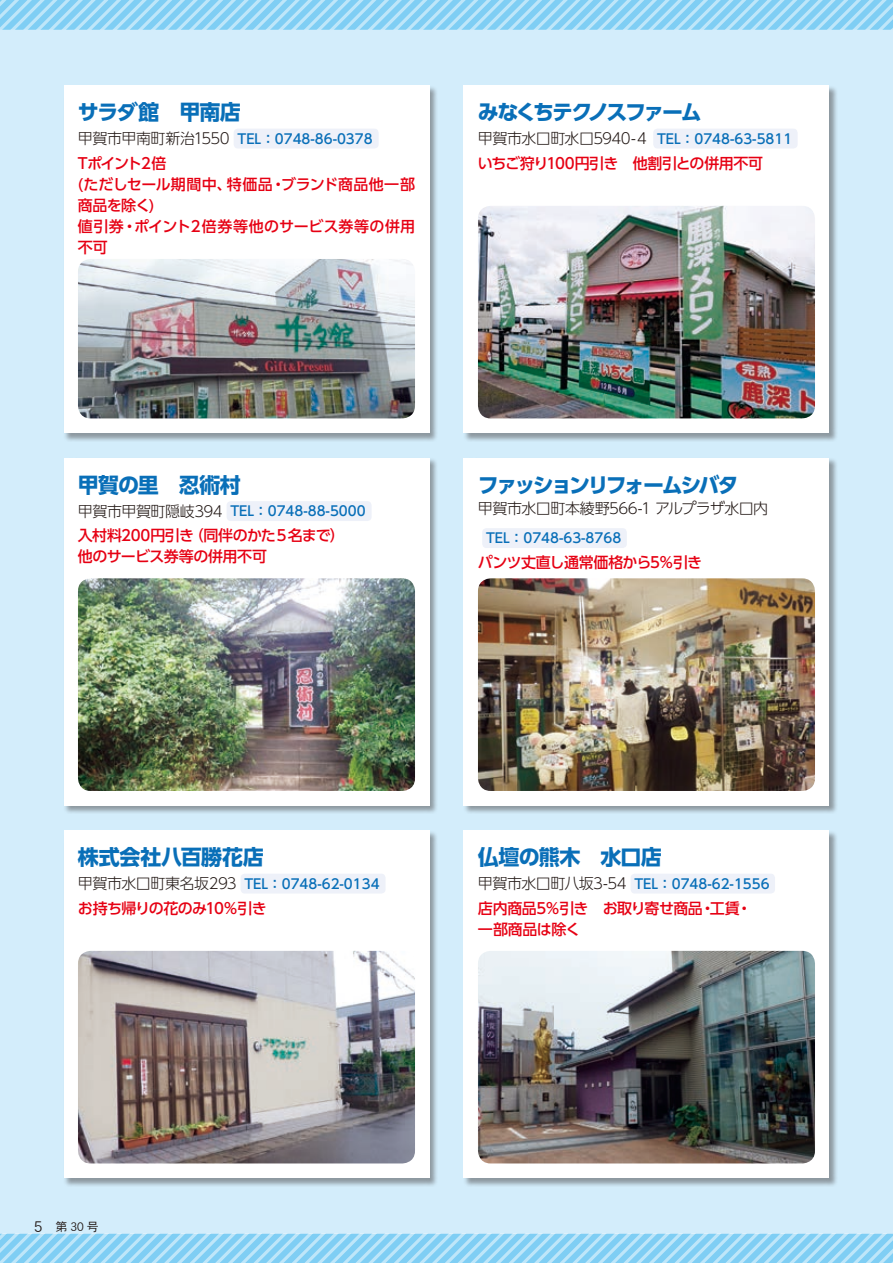
<style>
.page{position:relative;width:893px;height:1263px;background:#d3edfb}
.page>*{position:absolute;margin:0;border:0;box-sizing:border-box;transform-origin:0 0}
.t1{font:700 21px "UD Shin Go Pro";letter-spacing:-.07em;color:#096fb8}
.t2{font:700 21px "UD Shin Go Pro";letter-spacing:-.125em;color:#096fb8}
.t3{font:700 21px "UD Shin Go Pro";letter-spacing:-.115em;color:#096fb8}
.t4{font:700 21px "UD Shin Go Pro";letter-spacing:-.015em;color:#096fb8}
.t5{font:700 21px "UD Shin Go Pro";letter-spacing:-.035em;color:#096fb8}
.t6{font:500 15px/21px "UD Shin Go Pro";letter-spacing:-.03em;color:#e60013}
.t7{font:300 15px "UD Shin Go Pro";letter-spacing:-.035em;color:#231916}
.t8{font:500 15px "UD Shin Go Pro";letter-spacing:.015em;color:#e60013}
.t9{font:500 15px "UD Shin Go Pro";letter-spacing:-.065em;color:#e60013}
.t10{font:500 15px "UD Shin Go Pro";letter-spacing:.01em;color:#e60013}
.t11{font:15px "DFHS Gothic G W3 90 pv RKSJ H";color:#231916}
.t12{font:500 13.5px "UD Shin Go Pro";color:#096fb8}
.t13{font:12px "DFHS Gothic G W3 90 pv RKSJ H";color:#231916}
</style>
<div class="page">
<svg style="left:0;top:0;width:893px;height:30px;background:#95d6f5"></svg>
<svg style="left:0;top:1234px;width:893px;height:29px;background:#95d6f5"></svg>
<div style="left:63px;top:457px;width:375px;height:357px;background:#231916;opacity:.4"></div>
<div style="left:64px;top:458px;width:365px;height:347px;background:#fff"></div>
<div style="left:63px;top:85px;width:375px;height:357px;background:#231916;opacity:.4"></div>
<div style="left:64px;top:85px;width:365px;height:348px;background:#fff"></div>
<div style="left:63px;top:830px;width:375px;height:357px;background:#231916;opacity:.4"></div>
<div style="left:64px;top:830px;width:365px;height:348px;background:#fff"></div>
<div style="left:463px;top:457px;width:375px;height:357px;background:#231916;opacity:.4"></div>
<div style="left:464px;top:458px;width:365px;height:347px;background:#fff"></div>
<div style="left:463px;top:85px;width:375px;height:357px;background:#231916;opacity:.4"></div>
<div style="left:464px;top:85px;width:365px;height:348px;background:#fff"></div>
<div style="left:463px;top:830px;width:375px;height:357px;background:#231916;opacity:.4"></div>
<div style="left:464px;top:830px;width:365px;height:348px;background:#fff"></div>
<div style="left:227px;top:501px;width:145px;height:20px;background:#eef1f9;border-radius:4px"></div>
<div style="left:234px;top:129px;width:145px;height:20px;background:#eef1f9;border-radius:4px"></div>
<div style="left:241px;top:874px;width:145px;height:19px;background:#eef1f9;border-radius:4px"></div>
<div style="left:482px;top:528px;width:145px;height:20px;background:#eef1f9;border-radius:4px"></div>
<div style="left:653px;top:129px;width:145px;height:20px;background:#eef1f9;border-radius:4px"></div>
<div style="left:631px;top:874px;width:144px;height:19px;background:#eef1f9;border-radius:4px"></div>
<img style="left:78px;top:578px;width:337px;height:213px">
<img style="left:78px;top:259px;width:337px;height:159px">
<img style="left:78px;top:951px;width:337px;height:212px">
<img style="left:478px;top:578px;width:337px;height:213px">
<img style="left:478px;top:206px;width:337px;height:212px">
<img style="left:478px;top:951px;width:337px;height:212px">
<h1 class="t1" style="left:78px;top:95px;width:164px">サラダ館　甲南店</h1>
<p class="t12" style="left:237px;top:128px;width:137px">TEL：0748-86-0378</p>
<p class="t7" style="left:78px;top:126px;width:153px">甲賀市甲南町新治1550</p>
<p class="t6" style="left:138px;top:152px;width:30px">２倍</p>
<p class="t6" style="left:78px;top:152px;width:65px">Tポイント</p>
<p class="t10" style="left:281px;top:172px;width:135px">ブランド商品他一部</p>
<p class="t6" style="left:78px;top:173px;width:155px">(ただしセール期間中、</p>
<p class="t6" style="left:78px;top:194px;width:78px">商品を除く(</p>
<p class="t8" style="left:188px;top:214px;width:229px">２倍券等他のサービス券等の併用</p>
<p class="t6" style="left:227px;top:173px;width:60px">特価品・</p>
<p class="t6" style="left:134px;top:215px;width:58px">ポイント</p>
<p class="t6" style="left:78px;top:215px;width:61px">値引券・不可</p>
<h1 class="t3" style="left:478px;top:95px;width:225px">みなくちテクノスファーム</h1>
<p class="t12" style="left:657px;top:128px;width:137px">TEL：0748-63-5811</p>
<p class="t7" style="left:478px;top:126px;width:173px">甲賀市水口町水口5940-４</p>
<p class="t6" style="left:478px;top:152px;width:287px">いちご狩り100円引き　他割引との併用不可</p>
<h1 class="t1" style="left:78px;top:467px;width:164px">甲賀の里　忍術村</h1>
<p class="t12" style="left:230px;top:500px;width:137px">TEL：0748-88-5000</p>
<p class="t7" style="left:78px;top:499px;width:146px">甲賀市甲賀町隠岐394</p>
<p class="t9" style="left:189px;top:523px;width:158px">（同伴のかた５名まで(</p>
<p class="t6" style="left:78px;top:525px;width:191px">入村料200円引き<br>他のサービス券等の併用不可</p>
<h1 class="t2" style="left:478px;top:467px;width:262px">ファッションリフォームシバタ</h1>
<p class="t7" style="left:478px;top:496px;width:292px">甲賀市水口町本綾野566-1 アルプラザ水口内</p>
<p class="t12" style="left:486px;top:527px;width:137px">TEL：0748-63-8768</p>
<p class="t6" style="left:478px;top:552px;width:226px">パンツ丈直し通常価格から5％引き</p>
<h1 class="t4" style="left:78px;top:840px;width:187px">株式会社八百勝花店</h1>
<p class="t12" style="left:244px;top:873px;width:137px">TEL：0748-62-0134</p>
<p class="t7" style="left:78px;top:871px;width:160px">甲賀市水口町東名坂293</p>
<p class="t6" style="left:78px;top:897px;width:190px">お持ち帰りの花のみ10％引き</p>
<h1 class="t5" style="left:478px;top:840px;width:185px">仏壇の熊木　水口店</h1>
<p class="t12" style="left:634px;top:873px;width:137px">TEL：0748-62-1556</p>
<p class="t7" style="left:478px;top:871px;width:150px">甲賀市水口町八坂3-54</p>
<p class="t6" style="left:710px;top:897px;width:31px">工賃</p>
<p class="t6" style="left:478px;top:897px;width:226px">店内商品5％引き　お取り寄せ商品一部商品は除く</p>
<p class="t6" style="left:700px;top:897px;width:16px">・</p>
<p class="t6" style="left:737px;top:897px;width:16px">・</p>
<p class="t11" style="left:34px;top:1219px;width:10px">5</p>
<p class="t13" style="left:56px;top:1221px;width:45px">第 30 号</p>
</div>
